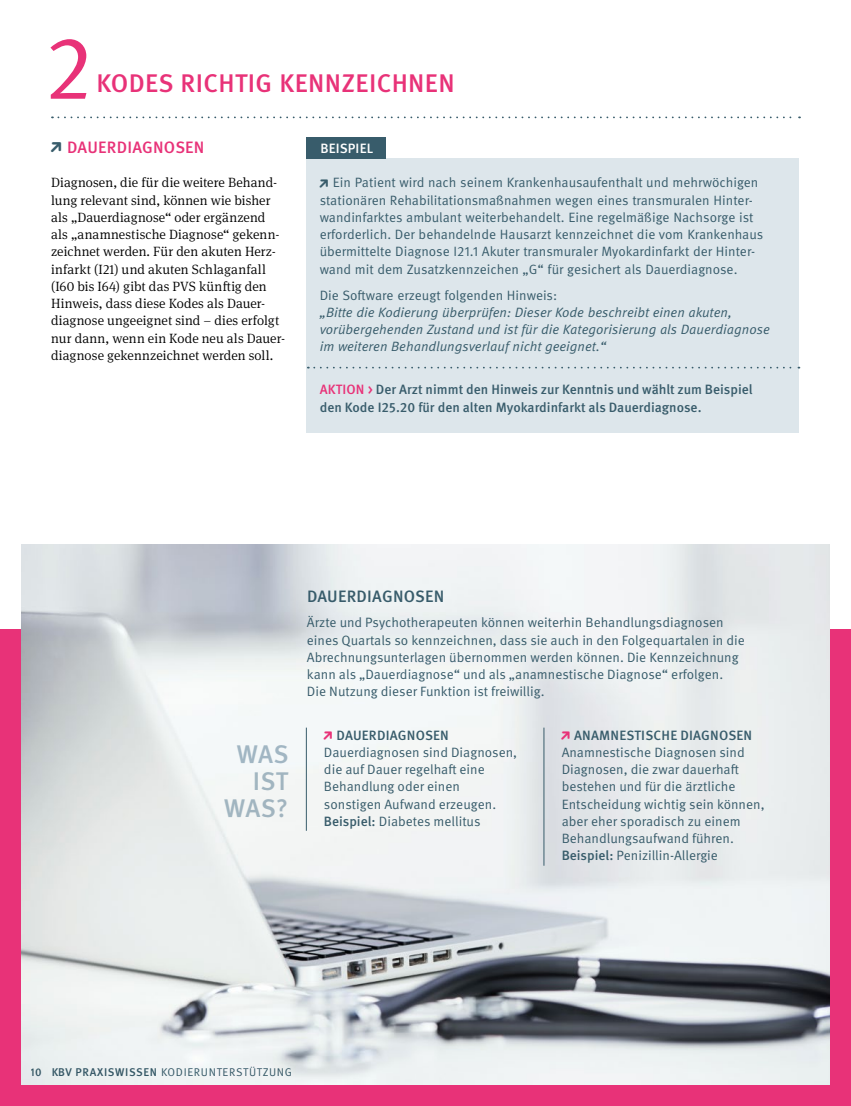
<style>
.page{position:relative;width:851px;height:1106px;background:#fff}
.page>*{position:absolute;margin:0;border:0;box-sizing:border-box;transform-origin:0 0}
.t1{font:89.55px "Meta Pro Norm";color:#e83278}
.t2{font:500 25.5px "Meta Pro";letter-spacing:.015em;color:#e83278}
.t3{font:500 25.5px/27px "Meta Pro";letter-spacing:.01em;color:#a9bcc8;text-align:right}
.t4{font:500 16.5px "Meta Pro";letter-spacing:.015em;color:#e83278}
.t5{font:500 16.5px "Meta Pro";letter-spacing:.015em;color:#385c6b}
.t6{font:13.5px/17.2px "Meta Pro Norm";color:#385c6b}
.t7{font:300 13.5px/17.2px "Meta Serif OT";letter-spacing:.005em;color:#000}
.t8{font:13.5px/17.2px "Meta Pro Norm Ita";color:#385c6b}
.t9{font:500 13.5px/17.2px "Meta Pro";color:#385c6b}
.t10{font:500 13.5px "Meta Pro";letter-spacing:.01em;color:#fff}
.t11{font:11.25px "Meta Pro Norm";letter-spacing:.06em;color:#385c6b}
.s1{font-family:"KBV pfeil 2022";font-weight:400;color:#385c6b}
.s2{font-family:"KBV pfeil 2022"}
.s3{color:#e83278}
.s4{font-family:"KBV pfeil 2022";font-weight:400;color:#e83278}
.s5{font-family:"Meta Pro";font-weight:500}
</style>
<div class="page">
<div style="left:0;top:629px;width:850px;height:477px;background:#e83278"></div>
<img style="left:21px;top:544px;width:808px;height:540px">
<svg style="left:52px;top:116px;width:747px;height:2px"></svg>
<div style="left:306px;top:158px;width:493px;height:274px;background:#dde6eb"></div>
<svg style="left:308px;top:367px;width:491px;height:1px"></svg>
<div style="left:306px;top:137px;width:80px;height:21px;background:#385c6b"></div>
<hr style="left:306px;top:727px;width:1px;height:103px;background:#385c6b">
<hr style="left:543px;top:727px;width:1px;height:138px;background:#385c6b">
<h1 class="t1" style="left:45px;top:0;width:49px">2</h1>
<h2 class="t2" style="left:96px;top:64px;width:360px">KODES RICHTIG KENNZEICHNEN</h2>
<p class="t4" style="left:51px;top:134px;width:155px"><span class="s1">•</span> DAUERDIAGNOSEN</p>
<p class="t7" style="left:51px;top:174px;width:235px">Diagnosen, die für die weitere Behand&shy;lung relevant sind, können wie bisher als „Dauerdiagnose“ oder ergänzend als „anamnestische Diagnose“ gekenn&shy;zeichnet werden. Für den akuten Herz&shy;infarkt (I21) und akuten Schlaganfall (I60 bis I64) gibt das PVS künftig den Hinweis, dass diese Kodes als Dauer&shy;diagnose ungeeignet sind – dies erfolgt nur dann, wenn ein Kode neu als Dauer&shy;diagnose gekennzeichnet werden soll.</p>
<p class="t6" style="left:319px;top:173px;width:445px"><span class="s2">•</span> Ein Patient wird nach seinem Krankenhausaufenthalt und mehrwöchigen stationären Rehabilitationsmaßnahmen wegen eines transmuralen Hinter&shy;wandinfarktes ambulant weiterbehandelt. Eine regelmäßige Nachsorge ist erforderlich. Der behandelnde Hausarzt kennzeichnet die vom Krankenhaus übermittelte Diagnose I21.1 Akuter transmuraler Myokardinfarkt der Hinter&shy;wand mit dem Zusatzkennzeichen „G“ für gesichert als Dauerdiagnose.</p>
<p class="t10" style="left:320px;top:138px;width:54px">BEISPIEL</p>
<p class="t6" style="left:319px;top:285px;width:239px">Die Software erzeugt folgenden Hinweis:</p>
<p class="t8" style="left:319px;top:302px;width:451px">„Bitte die Kodierung überprüfen: Dieser Kode beschreibt einen akuten, vorübergehenden Zustand und ist für die Kategorisierung als Dauerdiagnose im weiteren Behandlungsverlauf nicht geeignet.“</p>
<p class="t9" style="left:319px;top:380px;width:434px"><span class="s3">AKTION &gt;</span> Der Arzt nimmt den Hinweis zur Kenntnis und wählt zum Beispiel den Kode I25.20 für den alten Myokardinfarkt als Dauerdiagnose.</p>
<p class="t5" style="left:307px;top:583px;width:139px">DAUERDIAGNOSEN</p>
<h2 class="t3" style="left:224px;top:738px;width:66px">WAS<br>IST<br>WAS?</h2>
<p class="t6" style="left:307px;top:613px;width:439px">Ärzte und Psychotherapeuten können weiterhin Behandlungsdiagnosen eines Quartals so kennzeichnen, dass sie auch in den Folgequartalen in die Abrechnungsunterlagen übernommen werden können. Die Kennzeichnung kann als „Dauerdiagnose“ und als „anamnestische Diagnose“ erfolgen.<br>Die Nutzung dieser Funktion ist freiwillig.</p>
<p class="t9" style="left:324px;top:725px;width:126px"><span class="s4">•</span> DAUERDIAGNOSEN</p>
<p class="t6" style="left:324px;top:742px;width:195px">Dauerdiagnosen sind Diagnosen, die auf Dauer regelhaft eine<br>Behandlung oder einen sonstigen Aufwand erzeugen.<br><span class="s5">Beispiel:</span> Diabetes mellitus</p>
<p class="t9" style="left:561px;top:725px;width:192px"><span class="s4">•</span> ANAMNESTISCHE DIAGNOSEN</p>
<p class="t6" style="left:561px;top:742px;width:204px">Anamnestische Diagnosen sind<br>Diagnosen, die zwar dauerhaft bestehen und für die ärztliche<br>Entscheidung wichtig sein können, aber eher sporadisch zu einem<br>Behandlungsaufwand führen.<br><span class="s5">Beispiel:</span> Penizillin-Allergie</p>
<p class="t11" style="left:31px;top:1063px;width:263px"><span class="s5">10 KBV PRAXISWISSEN</span> KODIERUNTERSTÜTZUNG</p>
</div>
